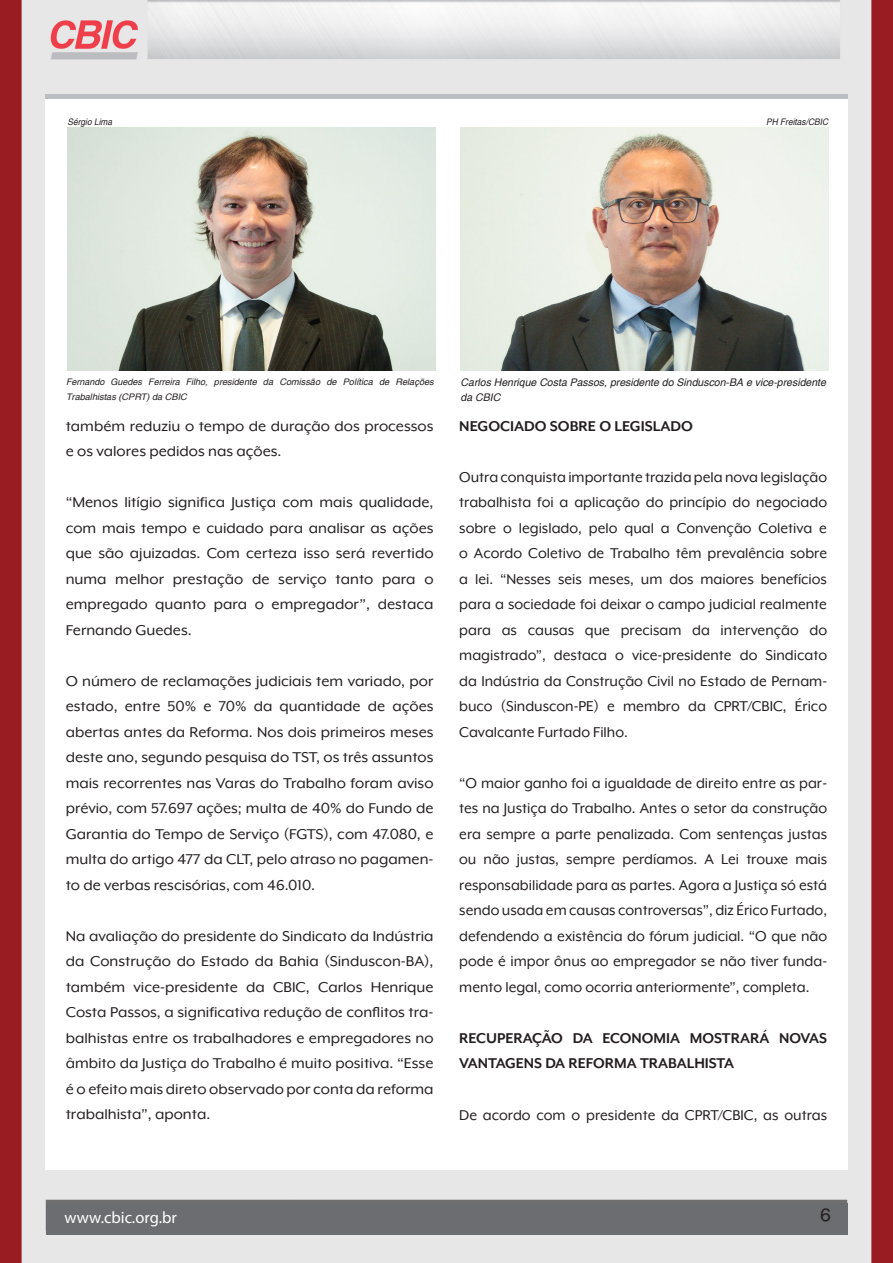
<style>
.page{position:relative;width:893px;height:1263px;background:#fff}
.page>*{position:absolute;margin:0;border:0;box-sizing:border-box;transform-origin:0 0}
.t1{font:18px "Helvetica";color:#231f20;scale:1.09 1}
.t2{font:16.5px/25.5px "Mr Eaves XL Mod OT";color:#231f20;text-align:justify;scale:1.04 1}
.t3{font:16.5px/25.5px "Mr Eaves XL Mod OT";color:#231f20;text-align:justify}
.t4{font:700 16.5px/25.5px "Mr Eaves XL Mod OT";color:#231f20}
.t5{font:16.5px "Myriad Pro";color:#fff}
.t6{font:italic 10.5px/15px "Helvetica";color:#231f20}
.t7{font:italic 9px/15px "Helvetica";color:#231f20}
.t8{font:italic 9px "Helvetica";color:#231f20;scale:.93 1}
</style>
<div class="page">
<img style="left:0;top:0;width:893px;height:1263px">
<div style="left:46px;top:1203px;width:801px;height:32px;background:#6c6d70"></div>
<div style="left:45px;top:100px;width:803px;height:1070px;background:#fff"></div>
<img style="left:461px;top:128px;width:367px;height:243px">
<img style="left:68px;top:128px;width:367px;height:243px">
<p class="t8" style="left:68px;top:117px;width:50px">Sérgio Lima</p>
<p class="t8" style="left:766px;top:117px;width:68px">PH Freitas/CBIC</p>
<p class="t7" style="left:66px;top:374px;width:369px">Fernando Guedes Ferreira Filho, presidente da Comissão de Política de Relações<br>Trabalhistas (CPRT) da CBIC</p>
<p class="t2" style="left:66px;top:413px;width:355px">também reduziu o tempo de duração dos processos e os valores pedidos nas ações.</p>
<p class="t2" style="left:66px;top:490px;width:355px">“Menos litígio significa Justiça com mais qualidade, com mais tempo e cuidado para analisar as ações que são ajuizadas. Com certeza isso será revertido numa melhor prestação de serviço tanto para o empregado quanto para o empregador”, destaca Fernando Guedes.</p>
<p class="t2" style="left:66px;top:668px;width:355px">O número de reclamações judiciais tem variado, por estado, entre 50% e 70% da quantidade de ações abertas antes da Reforma. Nos dois primeiros meses deste ano, segundo pesquisa do TST, os três assuntos mais recorrentes nas Varas do Trabalho foram aviso prévio, com 57.697 ações; multa de 40% do Fundo de Garantia do Tempo de Serviço (FGTS), com 47.080, e multa do artigo 477 da CLT, pelo atraso no pagamen&shy;to de verbas rescisórias, com 46.010.</p>
<p class="t2" style="left:66px;top:923px;width:355px">Na avaliação do presidente do Sindicato da Indústria da Construção do Estado da Bahia (Sinduscon-BA), também vice-presidente da CBIC, Carlos Henrique Costa Passos, a significativa redução de conflitos tra&shy;balhistas entre os trabalhadores e empregadores no âmbito da Justiça do Trabalho é muito positiva. “Esse é o efeito mais direto observado por conta da reforma trabalhista”, aponta.</p>
<p class="t6" style="left:461px;top:375px;width:367px">Carlos Henrique Costa Passos, presidente do Sinduscon-BA e vice-presidente da CBIC</p>
<p class="t4" style="left:459px;top:413px;width:235px">NEGOCIADO SOBRE O LEGISLADO</p>
<p class="t3" style="left:459px;top:464px;width:369px">Outra conquista importante trazida pela nova legislação trabalhista foi a aplicação do princípio do negociado sobre o legislado, pelo qual a Convenção Coletiva e o Acordo Coletivo de Trabalho têm prevalência sobre a lei. “Nesses seis meses, um dos maiores benefícios para a sociedade foi deixar o campo judicial realmente para as causas que precisam da intervenção do magistrado”, destaca o vice-presidente do Sindicato da Indústria da Construção Civil no Estado de Pernam&shy;buco (Sinduscon-PE) e membro da CPRT/CBIC, Érico Cavalcante Furtado Filho.</p>
<p class="t3" style="left:459px;top:770px;width:369px">“O maior ganho foi a igualdade de direito entre as par&shy;tes na Justiça do Trabalho. Antes o setor da construção era sempre a parte penalizada. Com sentenças justas ou não justas, sempre perdíamos. A Lei trouxe mais responsabilidade para as partes. Agora a Justiça só está sendo usada em causas controversas”, diz Érico Furtado, defendendo a existência do fórum judicial. “O que não pode é impor ônus ao empregador se não tiver funda&shy;mento legal, como ocorria anteriormente”, completa.</p>
<p class="t4" style="left:459px;top:1025px;width:369px">RECUPERAÇÃO DA ECONOMIA MOSTRARÁ NOVAS<br>VANTAGENS DA REFORMA TRABALHISTA</p>
<p class="t3" style="left:459px;top:1102px;width:369px">De acordo com o presidente da CPRT/CBIC, as outras</p>
<p class="t5" style="left:64px;top:1207px;width:114px">www.cbic.org.br</p>
<p class="t1" style="left:820px;top:1203px;width:12px">6</p>
</div>
